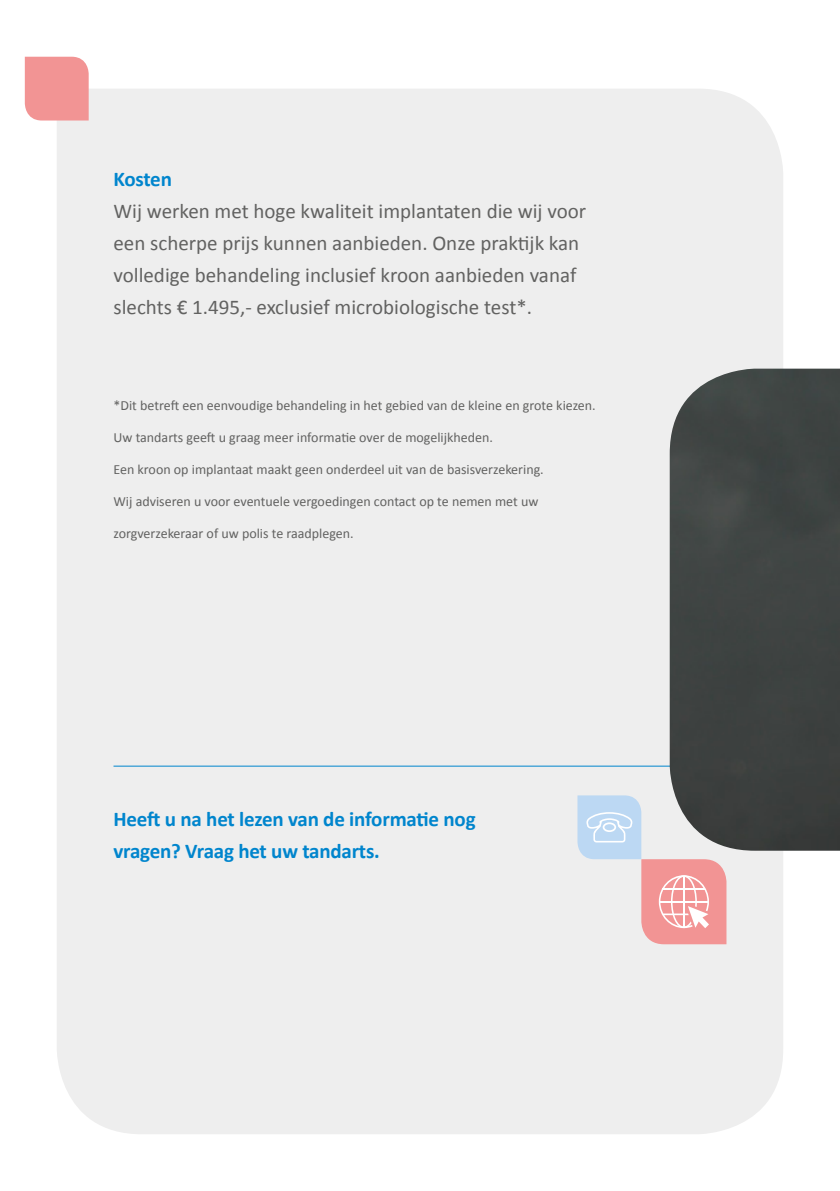
<style>
.page{position:relative;width:840px;height:1191px;background:#fff}
.page>*{position:absolute;margin:0;border:0;box-sizing:border-box;transform-origin:0 0}
.t1{font:21px/32px "Calibri";color:#626261}
.t2{font:700 21px/32px "Calibri";letter-spacing:-.01em;color:#0085cd}
.t3{font:14px "Calibri";color:#626261}
</style>
<div class="page">
<div style="left:57px;top:89px;width:725px;height:1045px;background:#eee"></div>
<div style="left:25px;top:57px;width:64px;height:63px;background:#f29494"></div>
<hr style="left:113px;top:765px;width:613px;height:1px;background:#0085cd">
<svg style="left:577px;top:795px;width:149px;height:149px;background:#e6cdd3"></svg>
<img style="left:669px;top:369px;width:170px;height:481px">
<h1 class="t2" style="left:113px;top:163px;width:60px">Kosten</h1>
<h1 class="t1" style="left:113px;top:195px;width:474px">Wij werken met hoge kwaliteit implantaten die wij voor een scherpe prijs kunnen aanbieden. Onze praktijk kan volledige behandeling inclusief kroon aanbieden vanaf slechts € 1.495,- exclusief microbiologische test*.</h1>
<p class="t3" style="left:113px;top:396px;width:483px">*Dit betreft een eenvoudige behandeling in het gebied van de kleine en grote kiezen.</p>
<p class="t3" style="left:113px;top:428px;width:381px">Uw tandarts geeft u graag meer informatie over de mogelijkheden.</p>
<p class="t3" style="left:113px;top:460px;width:431px">Een kroon op implantaat maakt geen onderdeel uit van de basisverzekering.</p>
<p class="t3" style="left:113px;top:492px;width:426px">Wij adviseren u voor eventuele vergoedingen contact op te nemen met uw</p>
<p class="t3" style="left:113px;top:524px;width:242px">zorgverzekeraar of uw polis te raadplegen.</p>
<h1 class="t2" style="left:113px;top:802px;width:363px">Heeft u na het lezen van de informatie nog vragen? Vraag het uw tandarts.</h1>
</div>
